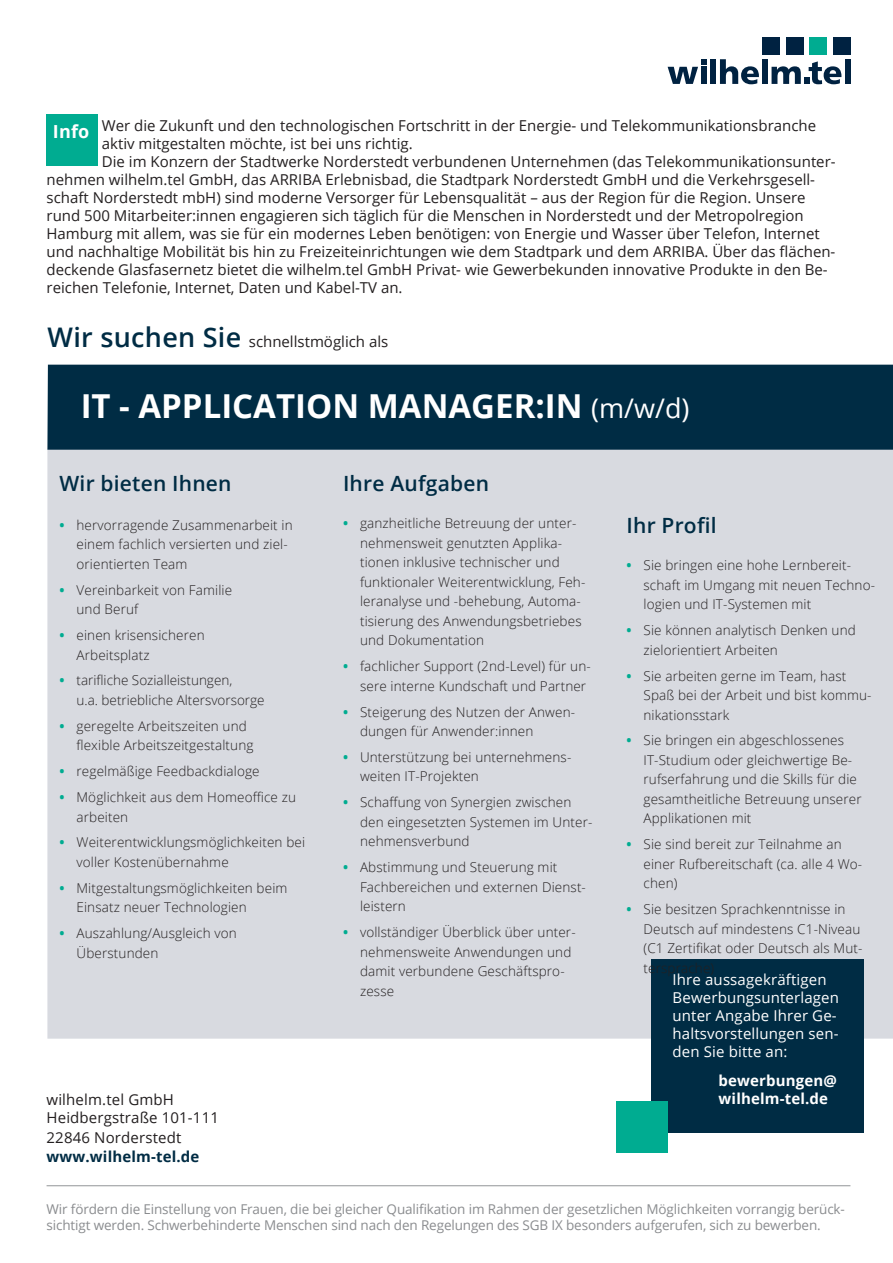
<style>
.page{position:relative;width:893px;height:1263px;background:#fff}
.page>*{position:absolute;margin:0;border:0;box-sizing:border-box;transform-origin:0 0}
.t1{font:700 33px "Open Sans";color:#fff}
.t2{font:600 21px "Open Sans";letter-spacing:.01em;color:#002c44}
.t3{font:700 18px "Open Sans";color:#fff}
.t4{font:15px/18px "Open Sans";color:#231f20}
.t5{font:15px/18px "Open Sans";letter-spacing:.01em;color:#fff}
.t6{font:700 15px/18px "Open Sans";letter-spacing:.01em;color:#fff}
.t7{font:700 15px "Open Sans";letter-spacing:.01em;color:#002c44}
.t8{font:300 13.5px/19.5px "Open Sans";letter-spacing:.01em;color:#231f20}
.t9{font:13.5px/16.2px "Open Sans";letter-spacing:-.01em;color:#8a8c8f}
.s1{font-weight:600;font-size:27px;color:#002c44}
.s2{font-weight:400;font-size:27px}
.s3{font-weight:700;color:#00ac91}
</style>
<div class="page">
<div style="left:47px;top:449px;width:846px;height:590px;background:#d8dae0"></div>
<div style="left:652px;top:959px;width:212px;height:173px;background:#002c44"></div>
<div style="left:617px;top:1101px;width:51px;height:51px;background:#00ac91"></div>
<div style="left:47px;top:114px;width:51px;height:51px;background:#00ac91"></div>
<div style="left:47px;top:365px;width:846px;height:85px;background:#002c44"></div>
<hr style="left:47px;top:1185px;width:803px;height:1px;background:#939598">
<div style="left:762px;top:37px;width:18px;height:18px;background:#002241"></div>
<div style="left:786px;top:37px;width:17px;height:18px;background:#002241"></div>
<div style="left:809px;top:37px;width:18px;height:18px;background:#00ac91"></div>
<div style="left:833px;top:37px;width:17px;height:18px;background:#002241"></div>
<svg style="left:668px;top:59px;width:39px;height:25px"></svg>
<div style="left:701px;top:67px;width:6px;height:17px;background:#002241"></div>
<div style="left:710px;top:59px;width:6px;height:25px;background:#002241"></div>
<svg style="left:720px;top:59px;width:39px;height:25px"></svg>
<div style="left:762px;top:59px;width:6px;height:25px;background:#002241"></div>
<div style="left:844px;top:59px;width:6px;height:25px;background:#002241"></div>
<svg style="left:771px;top:61px;width:70px;height:23px"></svg>
<p class="t4" style="left:102px;top:116px;width:716px">Wer die Zukunft und den technologischen Fortschritt in der Energie- und Telekommunikationsbranche</p>
<p class="t4" style="left:102px;top:134px;width:312px">aktiv mitgestalten möchte, ist bei uns richtig.</p>
<p class="t4" style="left:102px;top:152px;width:735px">Die im Konzern der Stadtwerke Norderstedt verbundenen Unternehmen (das Telekommunikationsunter-</p>
<p class="t4" style="left:47px;top:170px;width:770px">nehmen wilhelm.tel GmbH, das ARRIBA Erlebnisbad, die Stadtpark Norderstedt GmbH und die Verkehrsgesell-</p>
<p class="t4" style="left:47px;top:188px;width:760px">schaft Norderstedt mbH) sind moderne Versorger für Lebensqualität – aus der Region für die Region. Unsere</p>
<p class="t4" style="left:47px;top:206px;width:759px">rund 500 Mitarbeiter:innen engagieren sich täglich für die Menschen in Norderstedt und der Metropolregion</p>
<p class="t4" style="left:47px;top:224px;width:775px">Hamburg mit allem, was sie für ein modernes Leben benötigen: von Energie und Wasser über Telefon, Internet</p>
<p class="t4" style="left:47px;top:242px;width:790px">und nachhaltige Mobilität bis hin zu Freizeiteinrichtungen wie dem Stadtpark und dem ARRIBA. Über das flächen-</p>
<p class="t4" style="left:47px;top:260px;width:783px">deckende Glasfasernetz bietet die wilhelm.tel GmbH Privat- wie Gewerbekunden innovative Produkte in den Be-</p>
<p class="t4" style="left:47px;top:278px;width:358px">reichen Telefonie, Internet, Daten und Kabel-TV an.</p>
<h3 class="t3" style="left:53px;top:118px;width:38px">Info</h3>
<p class="t4" style="left:48px;top:332px;width:342px"><span class="s1">Wir suchen Sie</span> schnellstmöglich als</p>
<h1 class="t1" style="left:81px;top:382px;width:610px">IT - APPLICATION MANAGER:IN <span class="s2">(m/w/d)</span></h1>
<h2 class="t2" style="left:60px;top:469px;width:174px">Wir bieten Ihnen</h2>
<p class="t8" style="left:77px;top:515px;width:218px;text-indent:-17px"><span class="s3">•</span> hervorragende Zusammenarbeit in einem fachlich versierten und ziel&shy;orientierten Team</p>
<p class="t8" style="left:77px;top:580px;width:157px;text-indent:-17px"><span class="s3">•</span> Vereinbarkeit von Familie und Beruf</p>
<p class="t8" style="left:77px;top:625px;width:130px;text-indent:-17px"><span class="s3">•</span> einen krisensicheren<br>Arbeitsplatz</p>
<p class="t8" style="left:77px;top:670px;width:190px;text-indent:-17px"><span class="s3">•</span> tarifliche Sozialleistungen,<br>u.a. betriebliche Altersvorsorge</p>
<p class="t8" style="left:77px;top:716px;width:178px;text-indent:-17px"><span class="s3">•</span> geregelte Arbeitszeiten und flexible Arbeitszeitgestaltung</p>
<p class="t8" style="left:60px;top:761px;width:202px"><span class="s3">•</span> regelmäßige Feedbackdialoge</p>
<p class="t8" style="left:77px;top:787px;width:221px;text-indent:-17px"><span class="s3">•</span> Möglichkeit aus dem Homeoffice zu arbeiten</p>
<p class="t8" style="left:77px;top:832px;width:230px;text-indent:-17px"><span class="s3">•</span> Weiterentwicklungsmöglichkeiten bei voller Kostenübernahme</p>
<p class="t8" style="left:77px;top:878px;width:212px;text-indent:-17px"><span class="s3">•</span> Mitgestaltungsmöglichkeiten beim<br>Einsatz neuer Technologien</p>
<p class="t8" style="left:77px;top:923px;width:162px;text-indent:-17px"><span class="s3">•</span> Auszahlung/Ausgleich von<br>Überstunden</p>
<p class="t4" style="left:47px;top:1090px;width:174px">wilhelm.tel GmbH<br>Heidbergstraße 101-111</p>
<p class="t4" style="left:47px;top:1128px;width:136px">22846 Norderstedt</p>
<p class="t7" style="left:47px;top:1146px;width:154px">www.wilhelm-tel.de</p>
<h2 class="t2" style="left:343px;top:469px;width:148px">Ihre Aufgaben</h2>
<p class="t8" style="left:360px;top:513px;width:227px;text-indent:-17px"><span class="s3">•</span> ganzheitliche Betreuung der unter&shy;nehmensweit genutzten Applika&shy;tionen inklusive technischer und funktionaler Weiterentwicklung, Feh&shy;leranalyse und -behebung, Automa&shy;tisierung des Anwendungsbetriebes und Dokumentation</p>
<p class="t8" style="left:360px;top:656px;width:232px;text-indent:-17px"><span class="s3">•</span> fachlicher Support (2nd-Level) für un&shy;sere interne Kundschaft und Partner</p>
<p class="t8" style="left:360px;top:701px;width:217px;text-indent:-17px"><span class="s3">•</span> Steigerung des Nutzen der Anwen&shy;dungen für Anwender:innen</p>
<p class="t8" style="left:360px;top:747px;width:213px;text-indent:-17px"><span class="s3">•</span> Unterstützung bei unternehmens&shy;weiten IT-Projekten</p>
<p class="t8" style="left:360px;top:792px;width:234px;text-indent:-17px"><span class="s3">•</span> Schaffung von Synergien zwischen den eingesetzten Systemen im Unter&shy;nehmensverbund</p>
<p class="t8" style="left:360px;top:857px;width:227px;text-indent:-17px"><span class="s3">•</span> Abstimmung und Steuerung mit<br>Fachbereichen und externen Dienst&shy;leistern</p>
<p class="t8" style="left:360px;top:922px;width:217px;text-indent:-17px"><span class="s3">•</span> vollständiger Überblick über unter&shy;nehmensweite Anwendungen und damit verbundene Geschäftspro&shy;zesse</p>
<h2 class="t2" style="left:626px;top:511px;width:92px">Ihr Profil</h2>
<p class="t8" style="left:643px;top:555px;width:233px;text-indent:-17px"><span class="s3">•</span> Sie bringen eine hohe Lernbereit&shy;schaft im Umgang mit neuen Techno&shy;logien und IT-Systemen mit</p>
<p class="t8" style="left:643px;top:620px;width:214px;text-indent:-17px"><span class="s3">•</span> Sie können analytisch Denken und zielorientiert Arbeiten</p>
<p class="t8" style="left:643px;top:665px;width:230px;text-indent:-17px"><span class="s3">•</span> Sie arbeiten gerne im Team, hast<br>Spaß bei der Arbeit und bist kommu&shy;nikationsstark</p>
<p class="t8" style="left:643px;top:730px;width:220px;text-indent:-17px"><span class="s3">•</span> Sie bringen ein abgeschlossenes<br>IT-Studium oder gleichwertige Be&shy;rufserfahrung und die Skills für die gesamtheitliche Betreuung unserer<br>Applikationen mit</p>
<p class="t8" style="left:643px;top:834px;width:220px;text-indent:-17px"><span class="s3">•</span> Sie sind bereit zur Teilnahme an einer Rufbereitschaft (ca. alle 4 Wo&shy;chen)</p>
<p class="t8" style="left:643px;top:899px;width:220px;text-indent:-17px"><span class="s3">•</span> Sie besitzen Sprachkenntnisse in<br>Deutsch auf mindestens C1-Niveau (C1 Zertifikat oder Deutsch als Mut&shy;tersprache)</p>
<p class="t5" style="left:673px;top:970px;width:168px">Ihre aussagekräftigen<br>Bewerbungsunterlagen unter Angabe Ihrer Ge&shy;haltsvorstellungen sen&shy;den Sie bitte an:</p>
<p class="t6" style="left:719px;top:1071px;width:120px">bewerbungen@ wilhelm-tel.de</p>
<p class="t9" style="left:47px;top:1200px;width:800px">Wir fördern die Einstellung von Frauen, die bei gleicher Qualifikation im Rahmen der gesetzlichen Möglichkeiten vorrangig berück&shy;sichtigt werden. Schwerbehinderte Menschen sind nach den Regelungen des SGB IX besonders aufgerufen, sich zu bewerben.</p>
</div>
